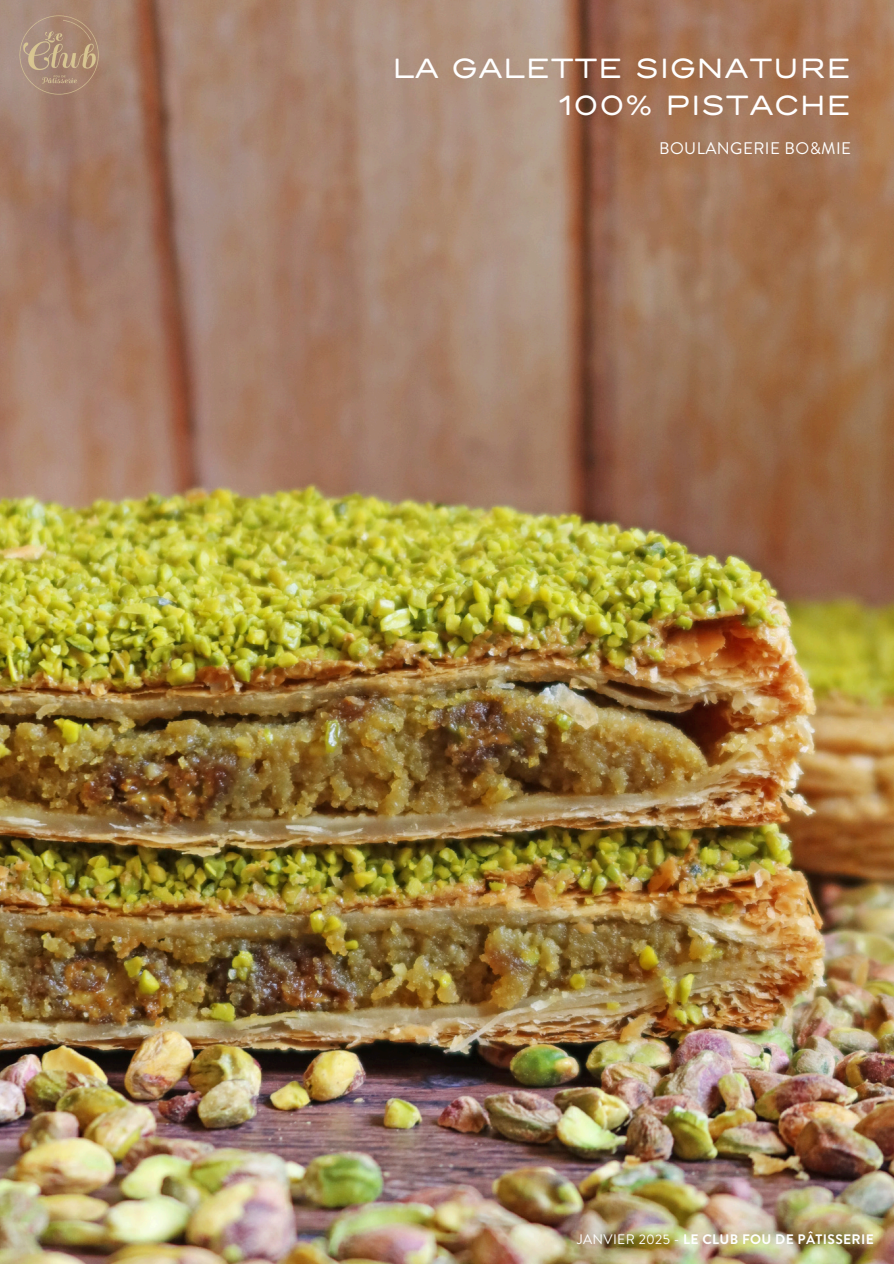
<style>
.page{position:relative;width:894px;height:1264px;background:#fff}
.page>*{position:absolute;margin:0;border:0;box-sizing:border-box;transform-origin:0 0}
.t1{font:27px/37.2px "Trio Grotesk";color:#fff;text-align:right}
.t2{font:16.8px "Brandon Grotesque";letter-spacing:.025em;color:#fff}
.t3{font:700 13.8px "Brandon Grotesque";letter-spacing:.025em;color:#fff}
.s1{font-weight:400}
</style>
<div class="page">
<img style="left:0;top:0;width:893px;height:1263px">
<img style="left:14px;top:10px;width:89px;height:89px">
<p class="t1" style="left:392px;top:51px;width:460px">LA GALETTE SIGNATURE<br>100% PISTACHE</p>
<p class="t2" style="left:659px;top:136px;width:193px">BOULANGERIE BO&amp;MIE</p>
<h1 class="t3" style="left:577px;top:1229px;width:298px"><span class="s1">JANVIER 2025 -</span> LE CLUB FOU DE PÂTISSERIE</h1>
</div>
